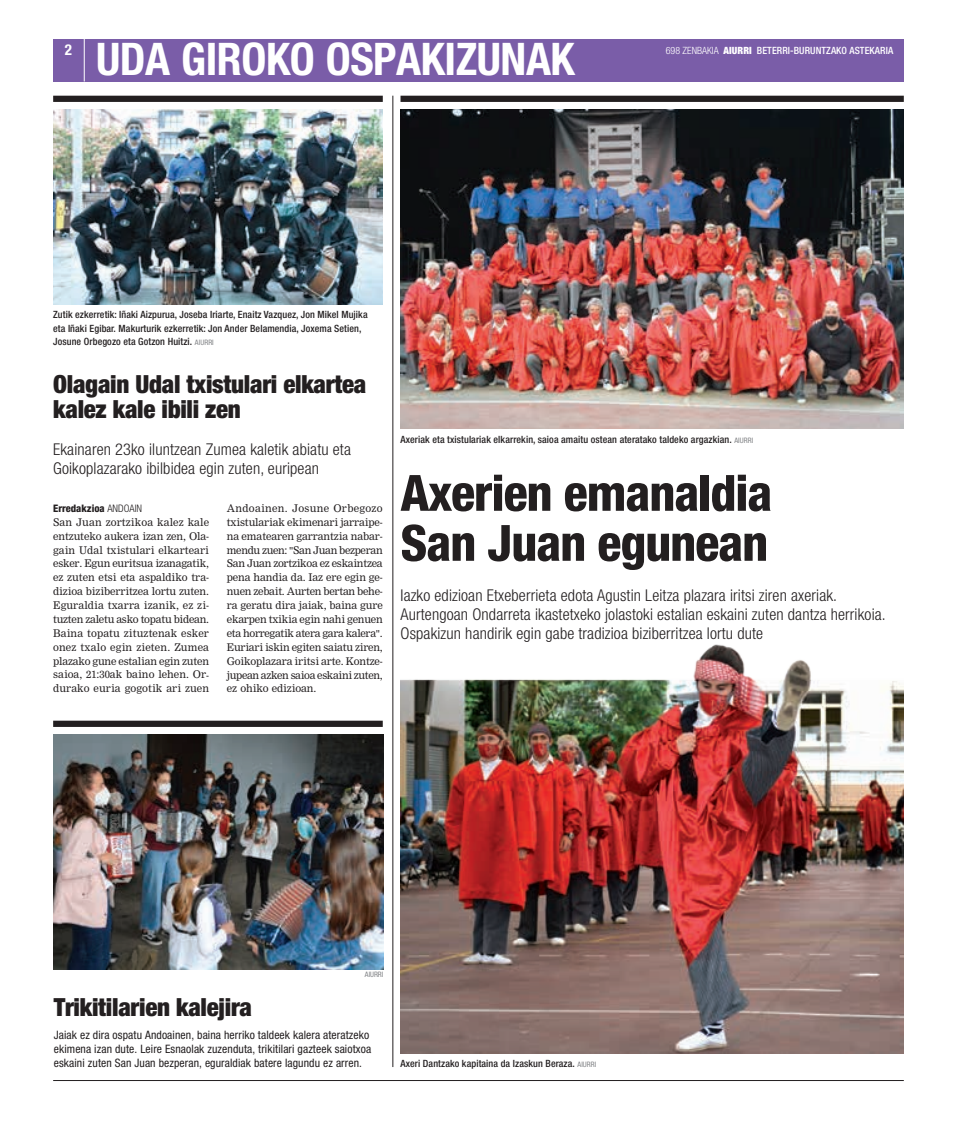
<style>
.page{position:relative;width:957px;height:1134px;background:#fff}
.page>*{position:absolute;margin:0;border:0;box-sizing:border-box;transform-origin:0 0}
.t1{font:800 condensed 50px/50px "Helvetica Neue";letter-spacing:-.02em;color:#231f20}
.t2{font:700 condensed 45px "Helvetica Neue";letter-spacing:-.01em;color:#fff}
.t3{font:900 condensed 25px/25px "Helvetica Neue";letter-spacing:-.01em;color:#231f20}
.t4{font:300 condensed 16.25px/18.8px "Helvetica Neue";letter-spacing:.01em;color:#231f20}
.t5{font:700 condensed 15px "Helvetica Neue";color:#fff}
.t6{font:condensed 11.62px/13.9px "Helvetica Neue";letter-spacing:.01em;color:#231f20}
.t7{font:10.38px/13.9px "M Nimrod";letter-spacing:-.01em;color:#231f20;text-align:justify}
.t8{font:800 condensed 10.38px "Helvetica Neue";color:#231f20}
.t9{font:500 condensed 10px/13.9px "Helvetica Neue";letter-spacing:.01em;color:#231f20}
.t10{font:500 condensed 10px "Helvetica Neue";letter-spacing:.01em;color:#fff}
.t11{font:condensed 7.5px "Helvetica Neue";color:#808285}
.s1{font-weight:300}
.s2{font-weight:900}
.s3{font-weight:400;font-size:7.5px;color:#808285}
</style>
<div class="page">
<hr style="left:53px;top:1080px;width:851px;height:1px;background:#231f20">
<div style="left:53px;top:96px;width:330px;height:6px;background:#231f20"></div>
<img style="left:53px;top:110px;width:330px;height:195px">
<img style="left:54px;top:735px;width:329px;height:235px">
<div style="left:53px;top:721px;width:330px;height:6px;background:#231f20"></div>
<img style="left:400px;top:110px;width:504px;height:319px">
<img style="left:400px;top:644px;width:504px;height:409px">
<div style="left:400px;top:96px;width:504px;height:6px;background:#231f20"></div>
<hr style="left:392px;top:96px;width:1px;height:971px;background:#231f20">
<div style="left:53px;top:39px;width:851px;height:42px;background:#7a5da8"></div>
<hr style="left:84px;top:39px;width:1px;height:42px;background:#fff">
<h3 class="t5" style="left:65px;top:41px;width:9px">2</h3>
<h2 class="t2" style="left:96px;top:32px;width:480px">UDA GIROKO OSPAKIZUNAK</h2>
<p class="t10" style="left:666px;top:45px;width:229px"><span class="s1">698 zenbakia</span> <span class="s2">AIURRI</span> BETERRI-BURUNTZAKO ASTEKARIA</p>
<p class="t9" style="left:53px;top:307px;width:316px">Zutik ezkerretik: Iñaki Aizpurua, Joseba Iriarte, Enaitz Vazquez, Jon Mikel Mujika eta Iñaki Egibar. Makurturik ezkerretik: Jon Ander Belamendia, Joxema Setien,<br>Josune Orbegozo eta Gotzon Huitzi. <span class="s3">Aiurri</span></p>
<h3 class="t3" style="left:53px;top:372px;width:315px">Olagain Udal txistulari elkartea kalez kale ibili zen</h3>
<h3 class="t4" style="left:53px;top:440px;width:299px">Ekainaren 23ko iluntzean Zumea kaletik abiatu eta<br>Goikoplazarako ibilbidea egin zuten, euripean</h3>
<p class="t8" style="left:53px;top:502px;width:91px">Erredakzioa <span class="s1">andoain</span></p>
<p class="t7" style="left:53px;top:515px;width:157px">San Juan zortzikoa kalez kale entzuteko aukera izan zen, Ola&shy;gain Udal txistulari elkarteari esker. Egun euritsua izanagatik, ez zuten etsi eta aspaldiko tra&shy;dizioa biziberritzea lortu zuten.<br>Eguraldia txarra izanik, ez zi&shy;tuzten zaletu asko topatu bidean.<br>Baina topatu zituztenak esker onez txalo egin zieten. Zumea plazako gune estalian egin zuten saioa, 21:30ak baino lehen. Or&shy;durako euria gogotik ari zuen</p>
<p class="t7" style="left:227px;top:501px;width:157px">Andoainen. Josune Orbegozo txistulariak ekimenari jarraipe&shy;na ematearen garrantzia nabar&shy;mendu zuen: "San Juan bezperan San Juan zortzikoa ez eskaintzea pena handia da. Iaz ere egin ge&shy;nuen zebait. Aurten bertan behe&shy;ra geratu dira jaiak, baina gure ekarpen txikia egin nahi genuen eta horregatik atera gara kalera".<br>Euriari iskin egiten saiatu ziren, Goikoplazara iritsi arte. Kontze&shy;jupean azken saioa eskaini zuten, ez ohiko edizioan.</p>
<p class="t9" style="left:400px;top:432px;width:354px">Axeriak eta txistulariak elkarrekin, saioa amaitu ostean ateratako taldeko argazkian. <span class="s3">aiurri</span></p>
<h1 class="t1" style="left:400px;top:467px;width:373px">Axerien emanaldia<br>San Juan egunean</h1>
<p class="t4" style="left:400px;top:586px;width:487px">Iazko edizioan Etxeberrieta edota Agustin Leitza plazara iritsi ziren axeriak.<br>Aurtengoan Ondarreta ikastetxeko jolastoki estalian eskaini zuten dantza herrikoia.<br>Ospakizun handirik egin gabe tradizioa biziberritzea lortu dute</p>
<p class="t11" style="left:365px;top:970px;width:20px">aiurri</p>
<h3 class="t3" style="left:54px;top:994px;width:200px">Trikitilarien kalejira</h3>
<p class="t6" style="left:54px;top:1028px;width:319px">Jaiak ez dira ospatu Andoainen, baina herriko taldeek kalera ateratzeko ekimena izan dute. Leire Esnaolak zuzenduta, trikitilari gazteek saiotxoa eskaini zuten San Juan bezperan, eguraldiak batere lagundu ez arren.</p>
<p class="t9" style="left:400px;top:1056px;width:197px">Axeri Dantzako kapitaina da Izaskun Beraza. <span class="s3">aiurri</span></p>
</div>
